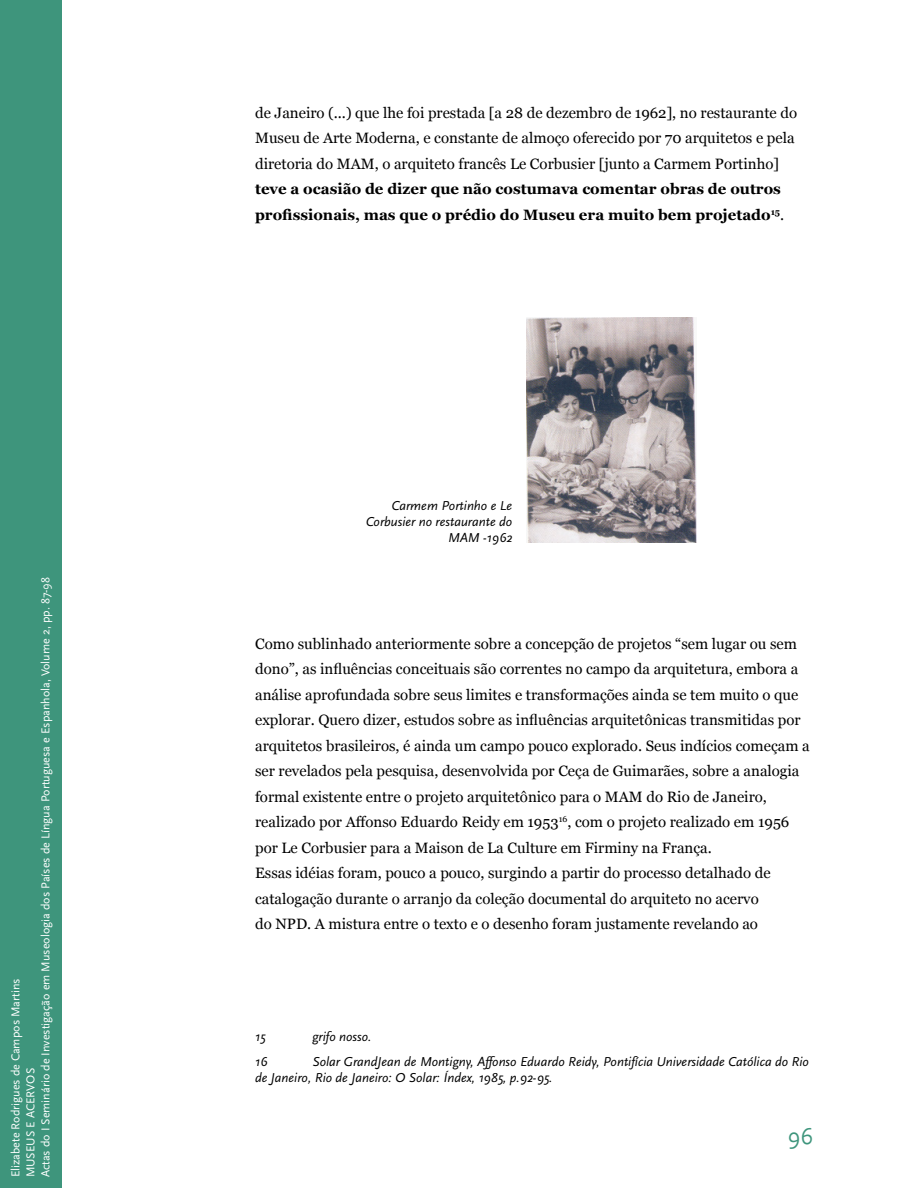
<style>
.page{position:relative;width:918px;height:1188px;background:#fff}
.page>*{position:absolute;margin:0;border:0;box-sizing:border-box;transform-origin:0 0}
.t1{font:24px "Scala Sans Pro";color:#3e957c}
.t2{font:15px/25.5px "Georgia";color:#000}
.t3{font:700 15px/25.5px "Georgia";color:#000}
.t4{font:italic 13.5px/16.2px "Scala Sans Pro";color:#000}
.t5{font:12px/15px "Scala Sans Pro";color:#fff}
.s1{font-weight:400}
</style>
<div class="page">
<div style="left:0;top:0;width:62px;height:1188px;background:#3e957c"></div>
<img style="left:527px;top:317px;width:169px;height:225px">
<p class="t5" style="left:9px;top:1177px;width:602px;rotate:-90deg">Elizabete Rodrigues de Campos Martins<br>MUSEUS E ACERVOS<br>Actas do I Seminário de Investigação em Museologia dos Países de Língua Portuguesa e Espanhola, Volume 2, pp. 87-98</p>
<p class="t2" style="left:255px;top:101px;width:543px">de Janeiro (...) que lhe foi prestada [a 28 de dezembro de 1962], no restaurante do<br>Museu de Arte Moderna, e constante de almoço oferecido por 70 arquitetos e pela diretoria do MAM, o arquiteto francês Le Corbusier [junto a Carmem Portinho]</p>
<p class="t3" style="left:255px;top:177px;width:531px">teve a ocasião de dizer que não costumava comentar obras de outros profissionais, mas que o prédio do Museu era muito bem projetado<sup>15</sup><span class="s1">.</span></p>
<p class="t4" style="left:366px;top:498px;width:148px;text-align:right">Carmem Portinho e Le<br>Corbusier no restaurante do<br>MAM -1962</p>
<p class="t2" style="left:255px;top:632px;width:556px">Como sublinhado anteriormente sobre a concepção de projetos “sem lugar ou sem dono”, as influências conceituais são correntes no campo da arquitetura, embora a análise aprofundada sobre seus limites e transformações ainda se tem muito o que explorar. Quero dizer, estudos sobre as influências arquitetônicas transmitidas por arquitetos brasileiros, é ainda um campo pouco explorado. Seus indícios começam a ser revelados pela pesquisa, desenvolvida por Ceça de Guimarães, sobre a analogia formal existente entre o projeto arquitetônico para o MAM do Rio de Janeiro, realizado por Affonso Eduardo Reidy em 1953<sup>16</sup>, com o projeto realizado em 1956 por Le Corbusier para a Maison de La Culture em Firminy na França.<br>Essas idéias foram, pouco a pouco, surgindo a partir do processo detalhado de catalogação durante o arranjo da coleção documental do arquiteto no acervo<br>do NPD. A mistura entre o texto e o desenho foram justamente revelando ao</p>
<p class="t4" style="left:255px;top:1029px;width:12px">15</p>
<p class="t4" style="left:312px;top:1029px;width:61px">grifo nosso.</p>
<p class="t4" style="left:255px;top:1054px;width:14px">16</p>
<p class="t4" style="left:255px;top:1054px;width:555px;text-indent:57px">Solar GrandJean de Montigny, Affonso Eduardo Reidy, Pontifícia Universidade Católica do Rio de Janeiro, Rio de Janeiro: O Solar: Índex, 1985, p.92-95.</p>
<h1 class="t1" style="left:787px;top:1127px;width:28px">96</h1>
</div>
